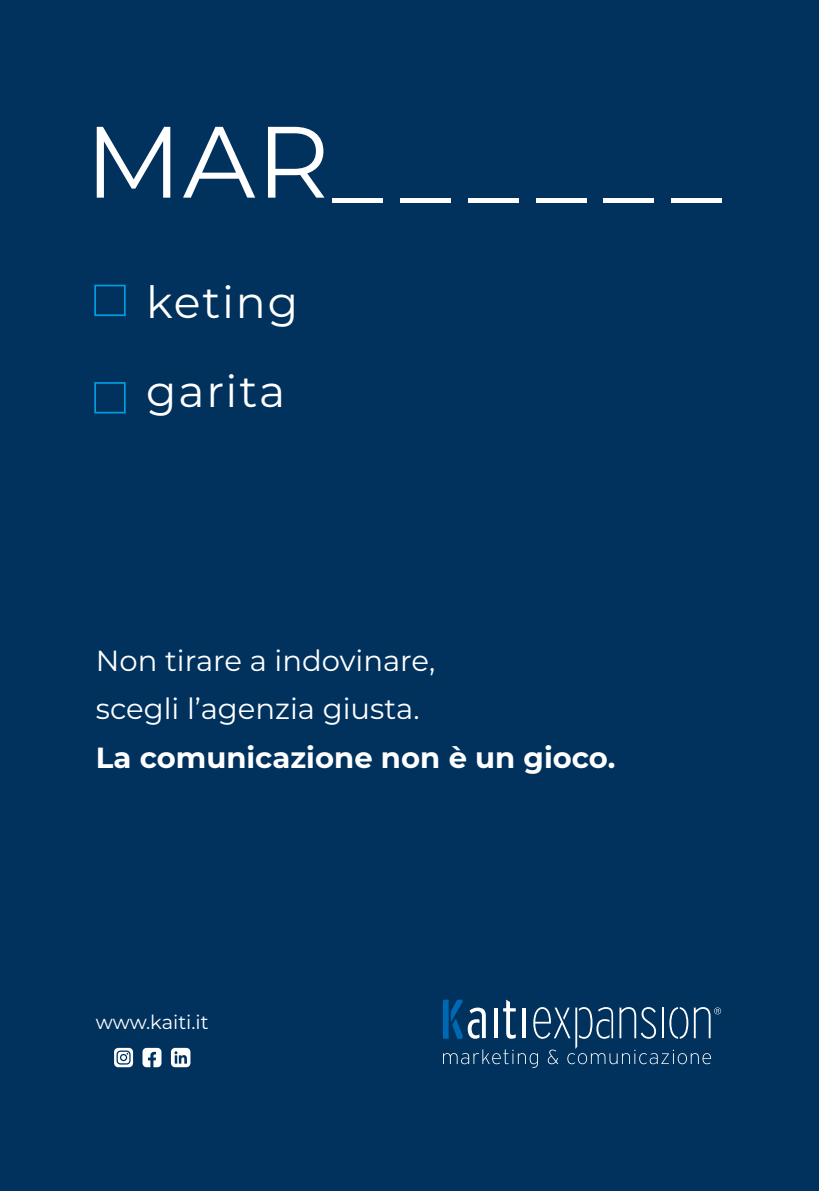
<style>
.page{position:relative;width:819px;height:1191px;background:#00325d}
.page>*{position:absolute;margin:0;border:0;box-sizing:border-box;transform-origin:0 0}
.t1{font:101.15px "Montserrat";color:#fff}
.t2{font:44.27px/88.7px "Montserrat";letter-spacing:.04em;color:#fff}
.t3{font:29.05px/48.5px "Montserrat";color:#fff}
.t4{font:700 29.05px "Montserrat";color:#fff}
.t5{font:19.43px "Montserrat";color:#fff}
</style>
<div class="page">
<svg style="left:114px;top:1047px;width:19px;height:20px"></svg>
<svg style="left:142px;top:1047px;width:19px;height:20px"></svg>
<svg style="left:171px;top:1047px;width:19px;height:20px"></svg>
<div style="left:94px;top:382px;width:32px;height:31px;border:2px solid #009fe3"></div>
<div style="left:94px;top:285px;width:32px;height:31px;border:2px solid #009fe3"></div>
<svg style="left:443px;top:999px;width:278px;height:68px"></svg>
<h1 class="t1" style="left:85px;top:92px;width:638px">MAR______</h1>
<h2 class="t2" style="left:146px;top:257px;width:153px">keting garita</h2>
<p class="t3" style="left:96px;top:635px;width:341px">Non tirare a indovinare, scegli l’agenzia giusta.</p>
<p class="t4" style="left:96px;top:736px;width:521px">La comunicazione non è un gioco.</p>
<p class="t5" style="left:96px;top:1009px;width:114px">www.kaiti.it</p>
</div>
